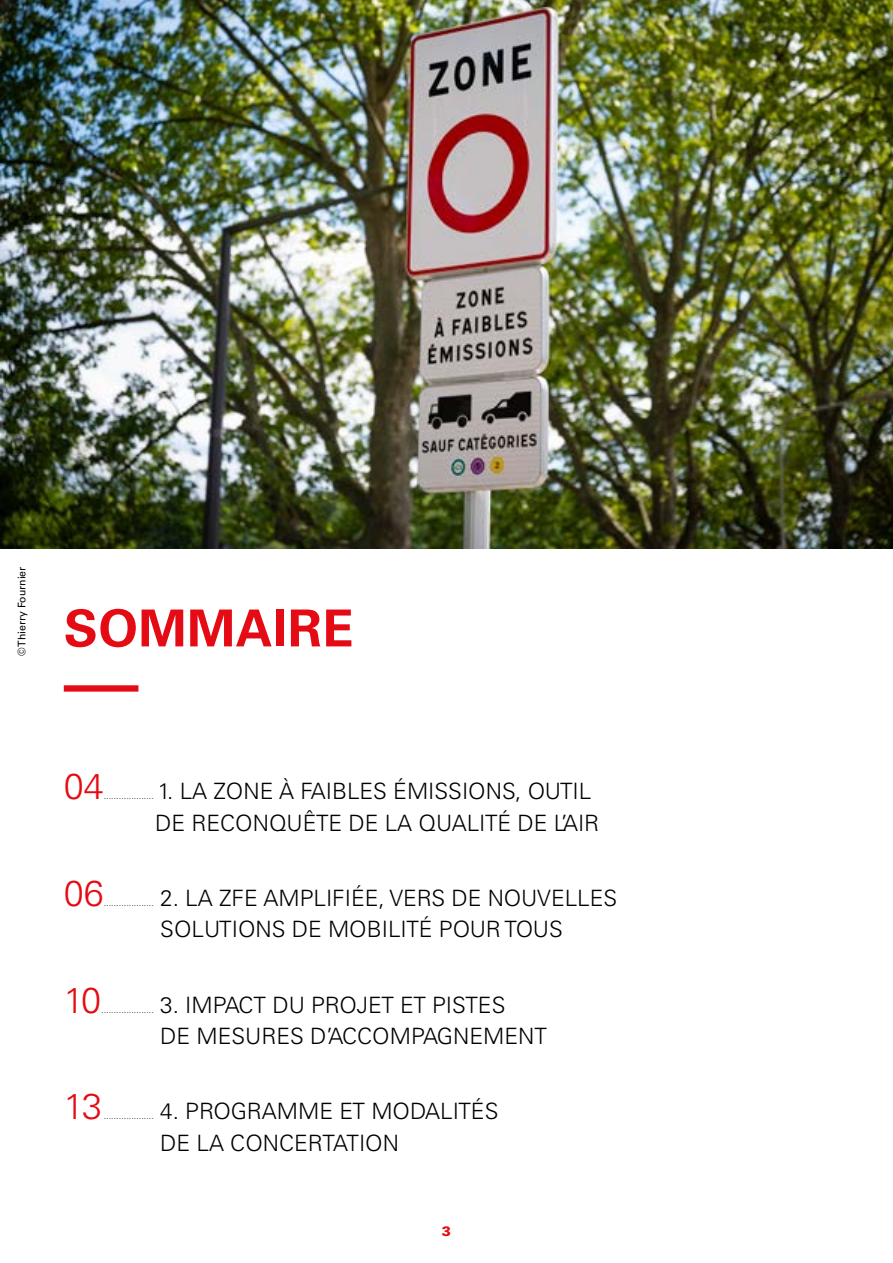
<style>
.page{position:relative;width:893px;height:1263px;background:#fff}
.page>*{position:absolute;margin:0;border:0;box-sizing:border-box;transform-origin:0 0}
.t1{font:700 51px "Univers LT Std";letter-spacing:.01em;color:#e50b14}
.texte_courant{font:300 36px "Univers LT Std";letter-spacing:-.025em;color:#e50b14}
.texte_courant-2{font:300 22.5px/31.5px "Univers LT Std";color:#000}
.t2{font:900 13.5px "Univers LT Std";color:#e50b14}
.crédit_photo{font:10.5px "Univers LT Std";color:#000}
.texte_courant-3{font:300 9px "Univers LT Std";color:#000}
</style>
<div class="page">
<img style="left:0;top:0;width:893px;height:549px">
<div style="left:64px;top:685px;width:74px;height:7px;background:#e50b14"></div>
<p class="crédit_photo" style="left:16px;top:656px;width:91px;rotate:-90deg">© Thierry Fournier</p>
<h1 class="t1" style="left:64px;top:598px;width:291px">SOMMAIRE</h1>
<p class="texte_courant" style="left:64px;top:765px;width:42px">04</p>
<p class="texte_courant-2" style="left:155px;top:775px;width:445px">1. LA ZONE À FAIBLES ÉMISSIONS, OUTIL<br>DE RECONQUÊTE DE LA QUALITÉ DE L’AIR</p>
<p class="texte_courant-3" style="left:104px;top:791px;width:52px">....................</p>
<p class="texte_courant" style="left:64px;top:871px;width:42px">06</p>
<p class="texte_courant-3" style="left:104px;top:897px;width:52px">....................</p>
<p class="texte_courant-2" style="left:160px;top:882px;width:458px">2. LA ZFE AMPLIFIÉE, VERS DE NOUVELLES<br>SOLUTIONS DE MOBILITÉ POUR TOUS</p>
<p class="texte_courant" style="left:64px;top:978px;width:39px">10</p>
<p class="texte_courant-3" style="left:101px;top:1004px;width:54px">.....................</p>
<p class="texte_courant-2" style="left:160px;top:989px;width:388px">3. IMPACT DU PROJET ET PISTES<br>DE MESURES D’ACCOMPAGNEMENT</p>
<p class="texte_courant" style="left:64px;top:1085px;width:40px">13</p>
<p class="texte_courant-2" style="left:160px;top:1095px;width:340px">4. PROGRAMME ET MODALITÉS<br>DE LA CONCERTATION</p>
<p class="texte_courant-3" style="left:104px;top:1110px;width:52px">....................</p>
<p class="t2" style="left:442px;top:1223px;width:11px">3</p>
</div>
